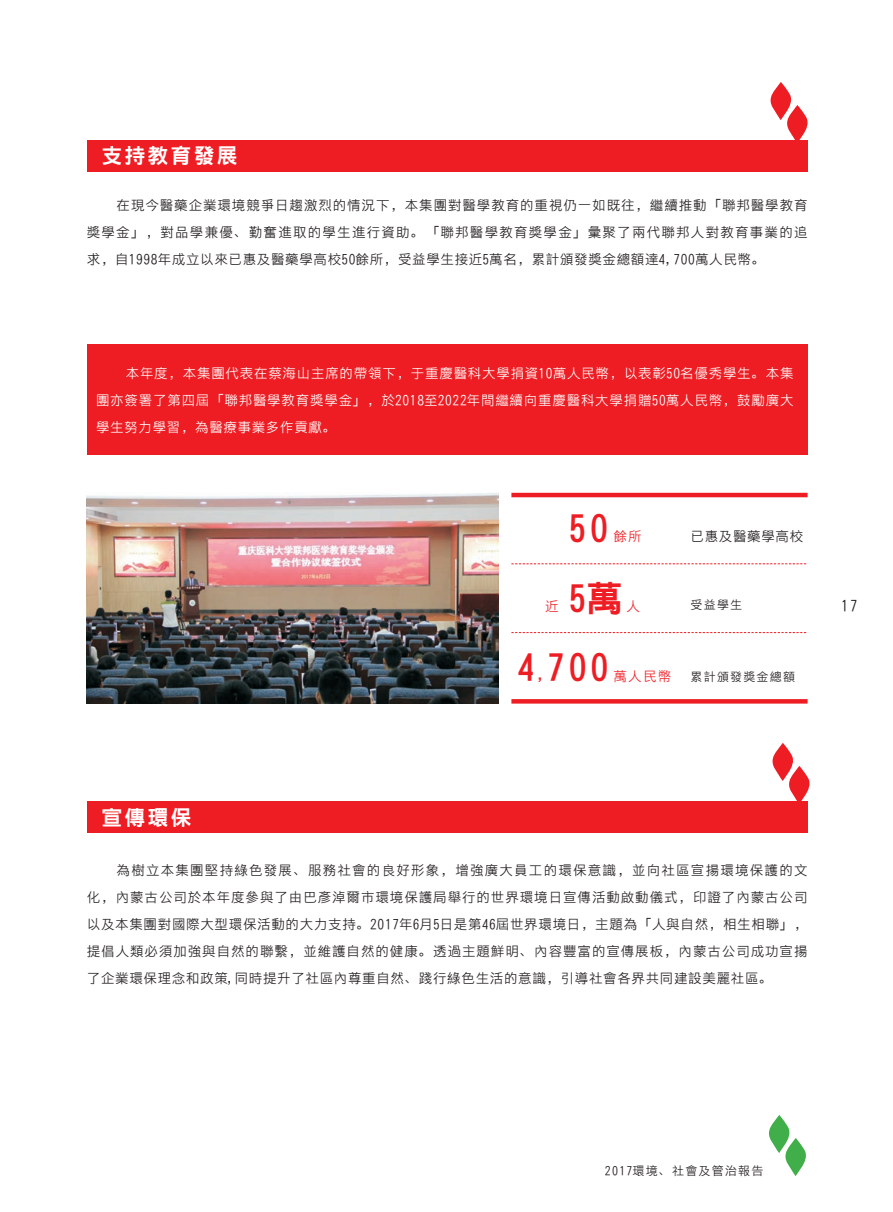
<style>
.page{position:relative;width:893px;height:1212px;background:#fff}
.page>*{position:absolute;margin:0;border:0;box-sizing:border-box;transform-origin:0 0}
.t1{font:36px "DF Hei W7 A";letter-spacing:.1em;color:#ee1d23}
.t2{font:21px "DF Hei W7 A";letter-spacing:.1em;color:#fff}
.t3{font:15px "DF Hei W3 A";color:#231f20}
.t4{font:15px "DF Hei W7 A";color:#ee1d23}
.t5{font:13.5px/27px "DF Hei W3 A";letter-spacing:.05em;color:#231f20;text-align:justify}
.t6{font:13.5px/27px "DF Hei W3 A";letter-spacing:.05em;color:#fff;text-align:justify}
.t7{font:13.5px "DF Hei W3 A";letter-spacing:.1em;color:#ee1d23}
.t8{font:12px "DF Hei W3 A";letter-spacing:.1em;color:#231f20}
</style>
<div class="page">
<svg style="left:769px;top:1115px;width:37px;height:61px"></svg>
<div style="left:87px;top:801px;width:721px;height:31px;background:#ee1d23"></div>
<svg style="left:772px;top:743px;width:38px;height:58px"></svg>
<div style="left:87px;top:344px;width:721px;height:111px;background:#ee1d23"></div>
<div style="left:87px;top:140px;width:720px;height:31px;background:#ee1d23"></div>
<svg style="left:770px;top:82px;width:38px;height:61px"></svg>
<hr style="left:511px;top:493px;width:297px;height:4px;background:#ee1d23">
<svg style="left:511px;top:699px;width:297px;height:4px"></svg>
<svg style="left:511px;top:563px;width:296px;height:1px"></svg>
<svg style="left:511px;top:632px;width:296px;height:1px"></svg>
<img style="left:87px;top:493px;width:412px;height:211px">
<h2 class="t2" style="left:101px;top:145px;width:138px">支持教育發展</h2>
<p class="t5" style="left:87px;top:192px;width:722px;text-indent:30px">在現今醫藥企業環境競爭日趨激烈的情況下，本集團對醫學教育的重視仍一如既往，繼續推動「聯邦醫學教育獎學金」，對品學兼優、勤奮進取的學生進行資助。「聯邦醫學教育獎學金」彙聚了兩代聯邦人對教育事業的追求，自1998年成立以來已惠及醫藥學高校50餘所，受益學生接近5萬名，累計頒發獎金總額達4,700萬人民幣。</p>
<p class="t6" style="left:96px;top:359px;width:699px;text-indent:30px">本年度，本集團代表在蔡海山主席的帶領下，于重慶醫科大學捐資10萬人民幣，以表彰50名優秀學生。本集團亦簽署了第四屆「聯邦醫學教育獎學金」，於2018至2022年間繼續向重慶醫科大學捐贈50萬人民幣，鼓勵廣大學生努力學習，為醫療事業多作貢獻。</p>
<h1 class="t1" style="left:568px;top:510px;width:41px">50</h1>
<p class="t7" style="left:613px;top:529px;width:30px">餘所</p>
<p class="t5" style="left:691px;top:522px;width:114px">已惠及醫藥學高校</p>
<p class="t7" style="left:545px;top:600px;width:15px">近</p>
<h1 class="t1" style="left:568px;top:580px;width:55px">5萬</h1>
<p class="t7" style="left:627px;top:600px;width:15px">人</p>
<p class="t8" style="left:691px;top:599px;width:53px">受益學生</p>
<h1 class="t1" style="left:517px;top:649px;width:93px">4 700</h1>
<p class="t4" style="left:538px;top:667px;width:9px">,</p>
<p class="t7" style="left:613px;top:669px;width:60px">萬人民幣</p>
<p class="t8" style="left:691px;top:670px;width:106px">累計頒發獎金總額</p>
<p class="t3" style="left:841px;top:598px;width:18px">17</p>
<h2 class="t2" style="left:101px;top:807px;width:92px">宣傳環保</h2>
<p class="t5" style="left:87px;top:857px;width:722px;text-indent:30px">為樹立本集團堅持綠色發展、服務社會的良好形象，增強廣大員工的環保意識，並向社區宣揚環境保護的文化，內蒙古公司於本年度參與了由巴彥淖爾市環境保護局舉行的世界環境日宣傳活動啟動儀式，印證了內蒙古公司以及本集團對國際大型環保活動的大力支持。2017年6月5日是第46屆世界環境日，主題為「人與自然，相生相聯」，提倡人類必須加強與自然的聯繫，並維護自然的健康。透過主題鮮明、內容豐富的宣傳展板，內蒙古公司成功宣揚了企業環保理念和政策,同時提升了社區內尊重自然、踐行綠色生活的意識，引導社會各界共同建設美麗社區。</p>
<p class="t8" style="left:605px;top:1165px;width:160px">2017環境、社會及管治報告</p>
</div>
